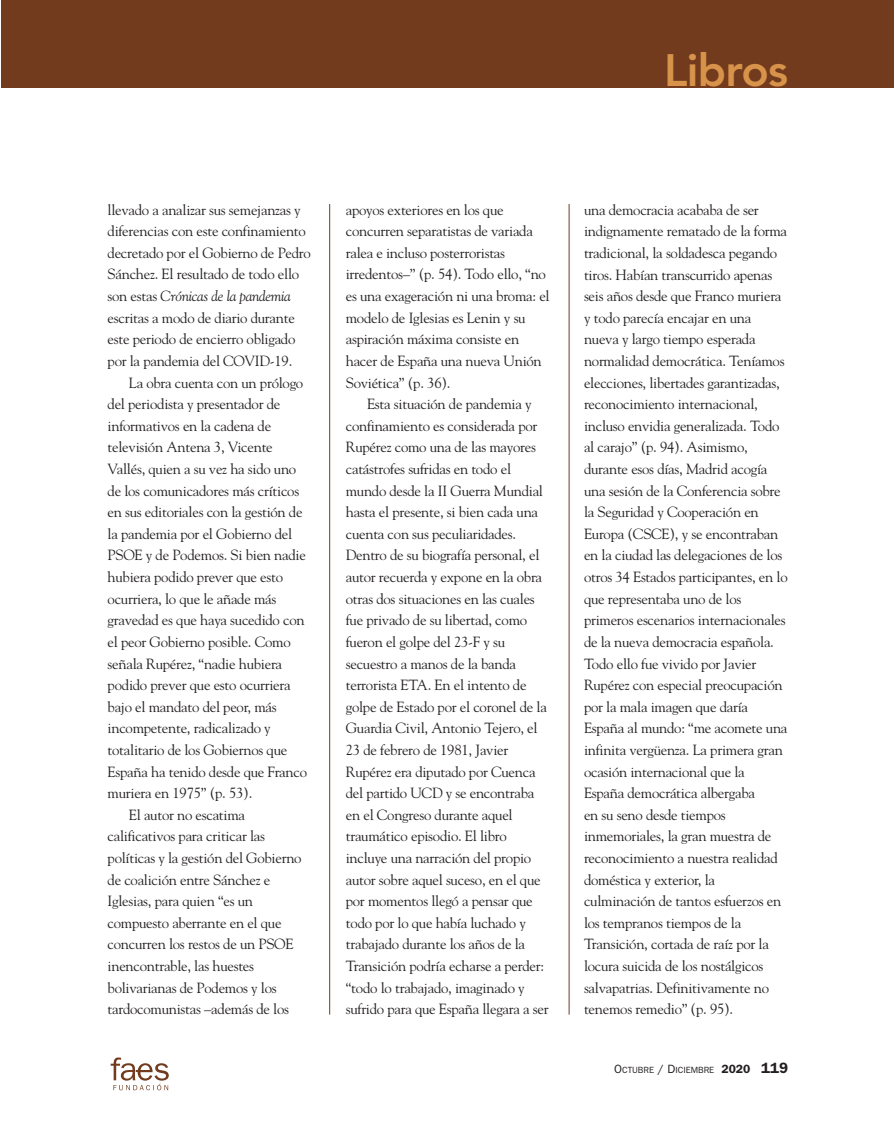
<style>
.page{position:relative;width:894px;height:1127px;background:#fff}
.page>*{position:absolute;margin:0;border:0;box-sizing:border-box;transform-origin:0 0}
.t1{font:800 45px "Avenir";letter-spacing:-.015em;color:#d7934a}
.t2{font:14.7px/21.6px "Goudy";letter-spacing:-.02em;color:#231f20}
.t3{font:9px "Franklin Gothic";color:#231f20}
.s1{font-style:italic}
.s2{font-size:12px}
.s3{font-weight:600;font-size:12px}
.s4{font-weight:600;font-size:15px}
</style>
<div class="page">
<svg style="left:111px;top:1057px;width:58px;height:33px"></svg>
<hr style="left:329px;top:204px;width:1px;height:810px;background:#723b1e">
<hr style="left:569px;top:204px;width:1px;height:810px;background:#723b1e">
<div style="left:1px;top:0;width:893px;height:88px;background:#723b1e"></div>
<h1 class="t1" style="left:664px;top:52px;width:126px">Libros</h1>
<p class="t2" style="left:108px;top:200px;width:205px">llevado a analizar sus semejanzas y diferencias con este confinamiento decretado por el Gobierno de Pedro Sánchez. El resultado de todo ello son estas <span class="s1">Crónicas de la pandemia </span>escritas a modo de diario durante este periodo de encierro obligado por la pandemia del COVID-19.</p>
<p class="t2" style="left:129px;top:373px;width:176px">La obra cuenta con un prólogo</p>
<p class="t2" style="left:108px;top:394px;width:174px">del periodista y presentador de</p>
<p class="t2" style="left:108px;top:416px;width:165px">informativos en la cadena de</p>
<p class="t2" style="left:108px;top:437px;width:167px">televisión Antena 3, Vicente</p>
<p class="t2" style="left:108px;top:459px;width:190px">Vallés, quien a su vez ha sido uno</p>
<p class="t2" style="left:108px;top:481px;width:193px">de los comunicadores más críticos</p>
<p class="t2" style="left:108px;top:502px;width:196px">en sus editoriales con la gestión de</p>
<p class="t2" style="left:108px;top:524px;width:186px">la pandemia por el Gobierno del</p>
<p class="t2" style="left:108px;top:545px;width:200px">PSOE y de Podemos. Si bien nadie</p>
<p class="t2" style="left:108px;top:567px;width:177px">hubiera podido prever que esto</p>
<p class="t2" style="left:108px;top:589px;width:170px">ocurriera, lo que le añade más</p>
<p class="t2" style="left:108px;top:610px;width:198px">gravedad es que haya sucedido con</p>
<p class="t2" style="left:108px;top:632px;width:185px">el peor Gobierno posible. Como</p>
<p class="t2" style="left:108px;top:653px;width:176px">señala Rupérez, “nadie hubiera</p>
<p class="t2" style="left:108px;top:675px;width:185px">podido prever que esto ocurriera</p>
<p class="t2" style="left:108px;top:697px;width:171px">bajo el mandato del peor, más</p>
<p class="t2" style="left:108px;top:718px;width:165px">incompetente, radicalizado y</p>
<p class="t2" style="left:108px;top:740px;width:181px">totalitario de los Gobiernos que</p>
<p class="t2" style="left:108px;top:761px;width:201px">España ha tenido desde que Franco</p>
<p class="t2" style="left:108px;top:783px;width:146px">muriera en 1975” (p. 53).</p>
<p class="t2" style="left:129px;top:805px;width:118px">El autor no escatima</p>
<p class="t2" style="left:108px;top:826px;width:159px">calificativos para criticar las</p>
<p class="t2" style="left:108px;top:848px;width:195px">políticas y la gestión del Gobierno</p>
<p class="t2" style="left:108px;top:869px;width:164px">de coalición entre Sánchez e</p>
<p class="t2" style="left:108px;top:891px;width:147px">Iglesias, para quien “es un</p>
<p class="t2" style="left:108px;top:913px;width:175px">compuesto aberrante en el que</p>
<p class="t2" style="left:108px;top:934px;width:187px">concurren los restos de un PSOE</p>
<p class="t2" style="left:108px;top:956px;width:148px">inencontrable, las huestes</p>
<p class="t2" style="left:108px;top:977px;width:171px">bolivarianas de Podemos y los</p>
<p class="t2" style="left:108px;top:999px;width:183px">tardocomunistas –además de los</p>
<p class="t2" style="left:346px;top:200px;width:205px">apoyos exteriores en los que concurren separatistas de variada ralea e incluso posterroristas irredentos–” (p. 54). Todo ello, “no es una exageración ni una broma: el modelo de Iglesias es Lenin y su aspiración máxima consiste en hacer de España una nueva Unión<br>Soviética” (p. 36).</p>
<p class="t2" style="left:346px;top:394px;width:204px;text-indent:21px">Esta situación de pandemia y confinamiento es considerada por<br>Rupérez como una de las mayores catástrofes sufridas en todo el mundo desde la II Guerra Mundial hasta el presente, si bien cada una cuenta con sus peculiaridades.<br>Dentro de su biografía personal, el autor recuerda y expone en la obra otras dos situaciones en las cuales fue privado de su libertad, como fueron el golpe del 23-F y su secuestro a manos de la banda terrorista ETA. En el intento de golpe de Estado por el coronel de la<br>Guardia Civil, Antonio Tejero, el<br>23 de febrero de 1981, Javier<br>Rupérez era diputado por Cuenca del partido UCD y se encontraba en el Congreso durante aquel traumático episodio. El libro incluye una narración del propio autor sobre aquel suceso, en el que por momentos llegó a pensar que todo por lo que había luchado y trabajado durante los años de la<br>Transición podría echarse a perder: “todo lo trabajado, imaginado y sufrido para que España llegara a ser</p>
<p class="t2" style="left:584px;top:200px;width:205px">una democracia acababa de ser indignamente rematado de la forma tradicional, la soldadesca pegando tiros. Habían transcurrido apenas seis años desde que Franco muriera y todo parecía encajar en una nueva y largo tiempo esperada normalidad democrática. Teníamos elecciones, libertades garantizadas, reconocimiento internacional, incluso envidia generalizada. Todo al carajo” (p. 94). Asimismo, durante esos días, Madrid acogía una sesión de la Conferencia sobre la Seguridad y Cooperación en<br>Europa (CSCE), y se encontraban en la ciudad las delegaciones de los otros 34 Estados participantes, en lo que representaba uno de los primeros escenarios internacionales de la nueva democracia española.<br>Todo ello fue vivido por Javier<br>Rupérez con especial preocupación por la mala imagen que daría<br>España al mundo: “me acomete una infinita vergüenza. La primera gran ocasión internacional que la<br>España democrática albergaba<br>en su seno desde tiempos inmemoriales, la gran muestra de reconocimiento a nuestra realidad doméstica y exterior, la culminación de tantos esfuerzos en los tempranos tiempos de la<br>Transición, cortada de raíz por la locura suicida de los nostálgicos salvapatrias. Definitivamente no tenemos remedio” (p. 95).</p>
<p class="t3" style="left:614px;top:1067px;width:175px"><span class="s2">O</span>CTUBRE <span class="s2">/ D</span>ICIEMBRE <span class="s3">2020</span> <span class="s4">119</span></p>
</div>
